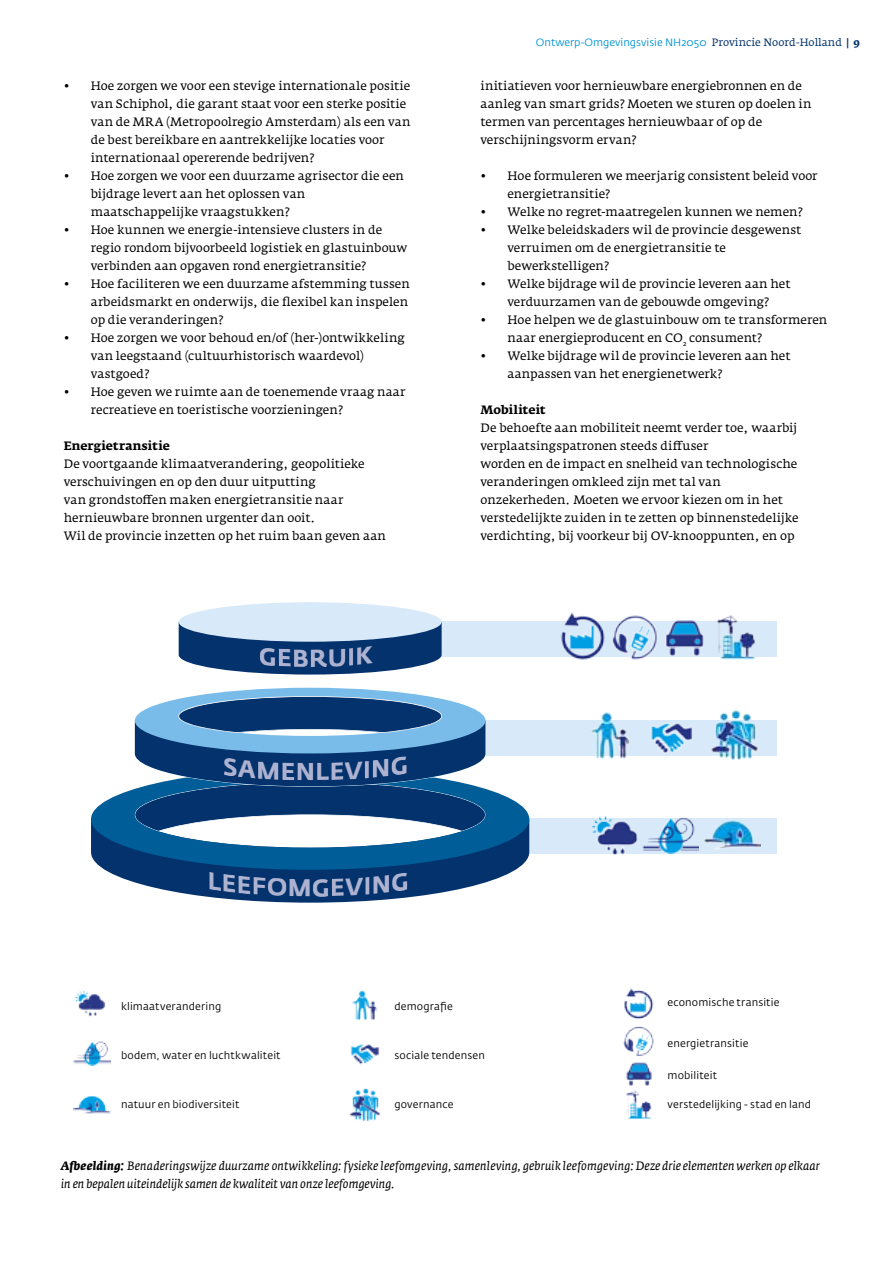
<style>
.page{position:relative;width:893px;height:1263px;background:#fff}
.page>*{position:absolute;margin:0;border:0;box-sizing:border-box;transform-origin:0 0}
.t1{font:700 24.75px "Fedra Sans Std";color:#adb2d0}
.t2{font:12px/18px "Fedra Serif A Std";color:#000}
.t3{font:italic 12px/18px "Fedra Serif A Std";letter-spacing:.01em;color:#000}
.t4{font:700 12px "Fedra Serif A Std";color:#000}
.t5{font:10.5px "Fedra Sans Std";letter-spacing:.015em;color:#000}
.t6{font:10.5px "Fedra Sans Std";color:#0093d6}
.s1{font-family:"Fedra Serif A Std";color:#03326c}
.s2{font-family:"Fedra Serif A Std";font-weight:700;color:#03326c}
.s3{font-weight:700}
</style>
<div class="page">
<img style="left:74px;top:991px;width:32px;height:26px">
<img style="left:74px;top:1041px;width:37px;height:24px">
<img style="left:74px;top:1096px;width:37px;height:18px">
<img style="left:351px;top:990px;width:27px;height:30px">
<img style="left:350px;top:1044px;width:29px;height:21px">
<img style="left:350px;top:1088px;width:30px;height:34px">
<img style="left:623px;top:988px;width:31px;height:68px">
<img style="left:626px;top:1062px;width:26px;height:57px">
<div style="left:439px;top:621px;width:338px;height:35px;background:#d8e9f9"></div>
<div style="left:484px;top:721px;width:293px;height:35px;background:#d8e9f9"></div>
<div style="left:528px;top:818px;width:249px;height:35px;background:#d8e9f9"></div>
<div style="left:179px;top:602px;width:263px;height:40px;background:#d8e9f9;border-radius:50%"></div>
<img style="left:555px;top:613px;width:52px;height:47px">
<img style="left:607px;top:615px;width:50px;height:45px">
<img style="left:657px;top:620px;width:51px;height:37px">
<img style="left:708px;top:615px;width:56px;height:45px">
<img style="left:585px;top:712px;width:54px;height:47px">
<img style="left:644px;top:720px;width:56px;height:33px">
<img style="left:707px;top:710px;width:56px;height:51px">
<img style="left:590px;top:816px;width:50px;height:39px">
<img style="left:642px;top:817px;width:56px;height:37px">
<img style="left:705px;top:820px;width:56px;height:30px">
<svg style="left:91px;top:688px;width:438px;height:215px"></svg>
<svg style="left:179px;top:622px;width:263px;height:52px"></svg>
<p class="t2" style="left:91px;top:77px;width:321px;text-indent:-27px">• Hoe zorgen we voor een stevige internationale positie van Schiphol, die garant staat voor een sterke positie van de MRA (Metropoolregio Amsterdam) als een van de best bereikbare en aantrekkelijke locaties voor internationaal opererende bedrijven?</p>
<p class="t2" style="left:91px;top:167px;width:315px;text-indent:-27px">• Hoe zorgen we voor een duurzame agrisector die een bijdrage levert aan het oplossen van maatschappelijke vraagstukken?</p>
<p class="t2" style="left:91px;top:221px;width:318px;text-indent:-27px">• Hoe kunnen we energie-intensieve clusters in de regio rondom bijvoorbeeld logistiek en glastuinbouw verbinden aan opgaven rond energietransitie?</p>
<p class="t2" style="left:91px;top:275px;width:321px;text-indent:-27px">• Hoe faciliteren we een duurzame afstemming tussen arbeidsmarkt en onderwijs, die flexibel kan inspelen op die veranderingen?</p>
<p class="t2" style="left:91px;top:329px;width:316px;text-indent:-27px">• Hoe zorgen we voor behoud en/of (her-)ontwikkeling van leegstaand (cultuurhistorisch waardevol) vastgoed?</p>
<p class="t2" style="left:91px;top:383px;width:316px;text-indent:-27px">• Hoe geven we ruimte aan de toenemende vraag naar recreatieve en toeristische voorzieningen?</p>
<p class="t4" style="left:64px;top:439px;width:108px">Energietransitie</p>
<p class="t2" style="left:64px;top:455px;width:324px">De voortgaande klimaatverandering, geopolitieke verschuivingen en op den duur uitputting<br>van grondstoffen maken energietransitie naar hernieuwbare bronnen urgenter dan ooit.<br>Wil de provincie inzetten op het ruim baan geven aan</p>
<p class="t6" style="left:536px;top:36px;width:325px">Ontwerp-Omgevingsvisie NH2050 <span class="s1">Provincie Noord-Holland</span> <span class="s2">| 9</span></p>
<p class="t2" style="left:480px;top:77px;width:333px">initiatieven voor hernieuwbare energiebronnen en de aanleg van smart grids? Moeten we sturen op doelen in termen van percentages hernieuwbaar of op de verschijningsvorm ervan?</p>
<p class="t2" style="left:507px;top:167px;width:312px;text-indent:-27px">• Hoe formuleren we meerjarig consistent beleid voor energietransitie?</p>
<p class="t2" style="left:480px;top:203px;width:324px">• Welke no regret-maatregelen kunnen we nemen?</p>
<p class="t2" style="left:507px;top:221px;width:295px;text-indent:-27px">• Welke beleidskaders wil de provincie desgewenst verruimen om de energietransitie te bewerkstelligen?</p>
<p class="t2" style="left:480px;top:275px;width:311px;text-align:center">• Welke bijdrage wil de provincie leveren aan het verduurzamen van de gebouwde omgeving?</p>
<p class="t2" style="left:507px;top:311px;width:321px;text-indent:-27px">• Hoe helpen we de glastuinbouw om te transformeren naar energieproducent en CO<sub>2</sub> consument?</p>
<p class="t2" style="left:507px;top:347px;width:284px;text-indent:-27px">• Welke bijdrage wil de provincie leveren aan het aanpassen van het energienetwerk?</p>
<p class="t4" style="left:480px;top:403px;width:67px">Mobiliteit</p>
<p class="t2" style="left:480px;top:419px;width:320px">De behoefte aan mobiliteit neemt verder toe, waarbij verplaatsingspatronen steeds diffuser<br>worden en de impact en snelheid van technologische veranderingen omkleed zijn met tal van onzekerheden. Moeten we ervoor kiezen om in het verstedelijkte zuiden in te zetten op binnenstedelijke verdichting, bij voorkeur bij OV-knooppunten, en op</p>
<h1 class="t1" style="left:296px;top:756px;width:21px">N</h1>
<p class="t5" style="left:121px;top:1000px;width:102px">klimaatverandering</p>
<p class="t5" style="left:394px;top:1000px;width:60px">demografie</p>
<p class="t5" style="left:667px;top:996px;width:114px">economische transitie</p>
<p class="t5" style="left:121px;top:1049px;width:161px">bodem, water en luchtkwaliteit</p>
<p class="t5" style="left:121px;top:1098px;width:120px">natuur en biodiversiteit</p>
<p class="t5" style="left:394px;top:1049px;width:92px">sociale tendensen</p>
<p class="t5" style="left:394px;top:1098px;width:61px">governance</p>
<p class="t5" style="left:667px;top:1037px;width:82px">energietransitie</p>
<p class="t5" style="left:667px;top:1069px;width:51px">mobiliteit</p>
<p class="t5" style="left:667px;top:1098px;width:145px">verstedelijking - stad en land</p>
<p class="t3" style="left:61px;top:1157px;width:760px"><span class="s3">Afbeelding:</span> Benaderingswijze duurzame ontwikkeling: fysieke leefomgeving, samenleving, gebruik leefomgeving: Deze drie elementen werken op elkaar in en bepalen uiteindelijk samen de kwaliteit van onze leefomgeving.</p>
</div>
